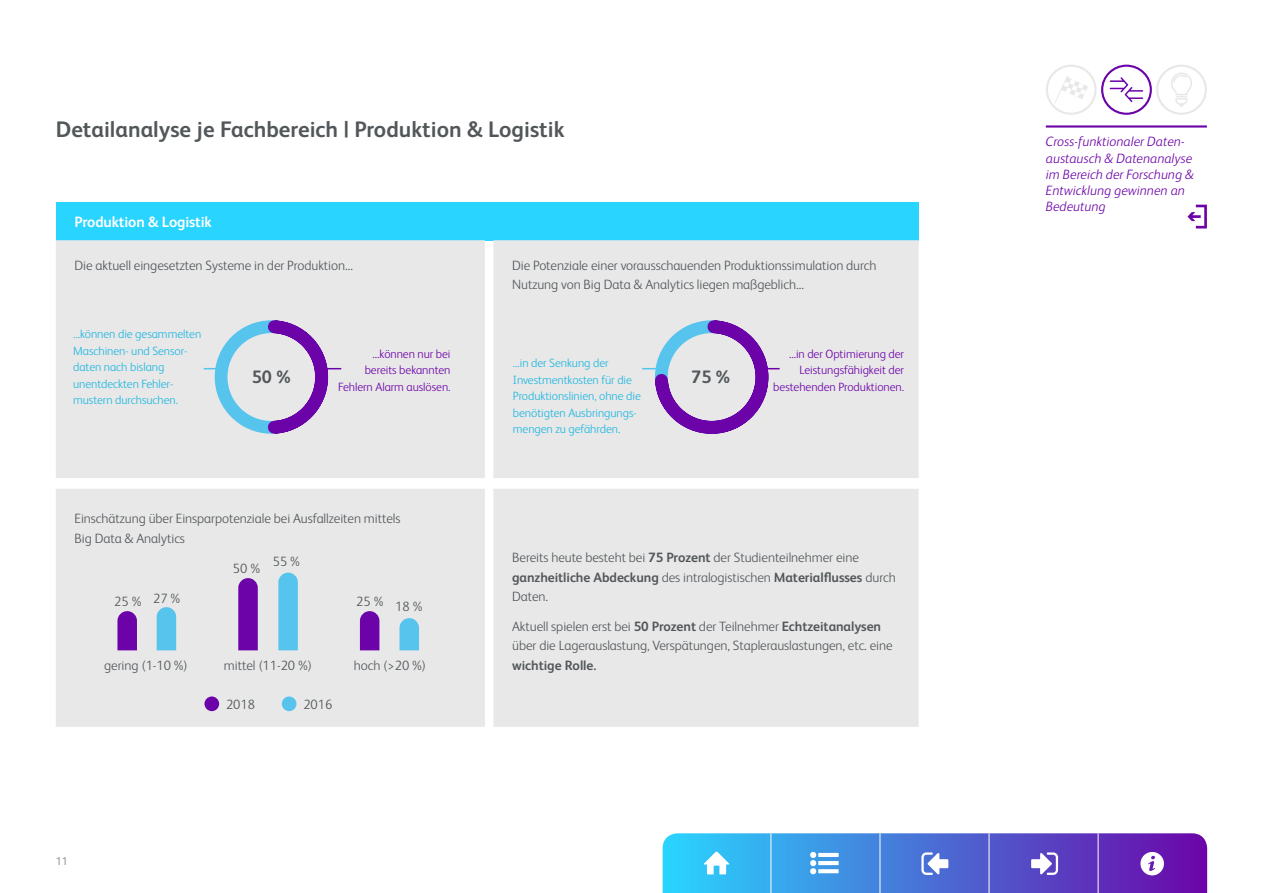
<style>
.page{position:relative;width:1263px;height:893px;background:#fff}
.page>*{position:absolute;margin:0;border:0;box-sizing:border-box;transform-origin:0 0}
.t1{font:700 22.5px "FS Albert Pro";color:#52575a}
.t2{font:700 18px "FS Albert Pro";color:#52575a}
.t3{font:700 15px "FS Albert Pro";letter-spacing:-.01em;color:#fff}
.t4{font:300 13.5px/19.5px "FS Albert Pro";letter-spacing:-.005em;color:#52575a}
.t5{font:italic 300 13.5px/16.2px "FS Albert Pro";color:#6c03a8}
.t6{font:700 13.5px "FS Albert Pro";letter-spacing:-.005em;color:#52575a}
.t7{font:300 12px/16.5px "FS Albert Pro";letter-spacing:-.005em;color:#1fb7e1}
.t8{font:300 12px/16.5px "FS Albert Pro";letter-spacing:-.005em;color:#6c03a8;text-align:right}
.t9{font:300 11.25px "FS Albert Pro";color:#777}
.s1{font-weight:700}
</style>
<div class="page">
<div style="left:56px;top:202px;width:863px;height:38px;background:#29d5ff"></div>
<div style="left:56px;top:240px;width:863px;height:238px;background:#e8e8e8"></div>
<div style="left:56px;top:489px;width:863px;height:238px;background:#e8e8e8"></div>
<div style="left:215px;top:320px;width:113px;height:114px;border:13px solid #57c4ed;border-radius:50%"></div>
<svg style="left:204px;top:368px;width:20px;height:1px"></svg>
<svg style="left:642px;top:313px;width:138px;height:127px;background:#c9bbdc"></svg>
<svg style="left:261px;top:313px;width:80px;height:128px;background:#cab6da"></svg>
<svg style="left:117px;top:611px;width:20px;height:39px"></svg>
<svg style="left:360px;top:611px;width:19px;height:39px"></svg>
<svg style="left:399px;top:618px;width:20px;height:32px"></svg>
<svg style="left:157px;top:607px;width:19px;height:43px"></svg>
<svg style="left:238px;top:578px;width:20px;height:72px"></svg>
<svg style="left:278px;top:573px;width:20px;height:77px;background:#5dc5ec"></svg>
<div style="left:204px;top:696px;width:15px;height:15px;background:#6c03a8;border-radius:50%"></div>
<div style="left:282px;top:696px;width:14px;height:15px;background:#57c4ed;border-radius:50%"></div>
<div style="left:1046px;top:65px;width:50px;height:50px;border:2px solid #e8e8e8;border-radius:50%"></div>
<div style="left:1156px;top:65px;width:51px;height:50px;border:2px solid #e8e8e8;border-radius:50%"></div>
<div style="left:1101px;top:65px;width:51px;height:50px;border:2px solid #6c03a8;border-radius:50%"></div>
<hr style="left:1046px;top:125px;width:161px;height:3px;background:#6c03a8">
<svg style="left:1055px;top:76px;width:33px;height:27px"></svg>
<svg style="left:1110px;top:77px;width:33px;height:25px"></svg>
<svg style="left:1171px;top:72px;width:21px;height:35px"></svg>
<svg style="left:1187px;top:205px;width:20px;height:23px"></svg>
<svg style="left:662px;top:833px;width:545px;height:60px;background:#5677d6"></svg>
<h1 class="t1" style="left:56px;top:113px;width:510px">Detailanalyse je Fachbereich | Produktion &amp; Logistik</h1>
<p class="t3" style="left:75px;top:211px;width:139px">Produktion &amp; Logistik</p>
<p class="t4" style="left:75px;top:255px;width:280px">Die aktuell eingesetzten Systeme in der Produktion…</p>
<p class="t4" style="left:512px;top:255px;width:366px">Die Potenziale einer vorausschauenden Produktionssimulation durch<br>Nutzung von Big Data &amp; Analytics liegen maßgeblich…</p>
<p class="t7" style="left:73px;top:325px;width:130px">…können die gesammelten<br>Maschinen- und Sensor&shy;daten nach bislang unentdeckten Fehler&shy;mustern durchsuchen.</p>
<p class="t8" style="left:338px;top:345px;width:114px">…können nur bei bereits bekannten<br>Fehlern Alarm auslösen.</p>
<p class="t7" style="left:513px;top:354px;width:130px">…in der Senkung der<br>Investmentkosten für die<br>Produktionslinien, ohne die benötigten Ausbringungs&shy;mengen zu gefährden.</p>
<h2 class="t2" style="left:252px;top:364px;width:40px">50 %</h2>
<h2 class="t2" style="left:691px;top:364px;width:40px">75 %</h2>
<p class="t4" style="left:75px;top:508px;width:327px">Einschätzung über Einsparpotenziale bei Ausfallzeiten mittels<br>Big Data &amp; Analytics</p>
<p class="t8" style="left:773px;top:345px;width:132px">…in der Optimierung der<br>Leistungsfähigkeit der bestehenden Produktionen.</p>
<p class="t4" style="left:114px;top:589px;width:68px">25 % 27 %</p>
<p class="t4" style="left:233px;top:558px;width:29px">50 %</p>
<p class="t4" style="left:273px;top:550px;width:29px">55 %</p>
<p class="t4" style="left:356px;top:593px;width:68px">25 % 18 %</p>
<p class="t4" style="left:104px;top:654px;width:85px">gering (1-10 %)</p>
<p class="t4" style="left:224px;top:654px;width:90px">mittel (11-20 %)</p>
<p class="t4" style="left:354px;top:654px;width:74px">hoch (&gt;20 %)</p>
<p class="t4" style="left:226px;top:693px;width:30px">2018</p>
<p class="t4" style="left:303px;top:693px;width:30px">2016</p>
<p class="t9" style="left:56px;top:853px;width:14px">11</p>
<p class="t4" style="left:512px;top:547px;width:385px">Bereits heute besteht bei <span class="s1">75 Prozent</span> der Studienteilnehmer eine <span class="s1">ganzheitliche Abdeckung</span> des intralogistischen <span class="s1">Materialflusses</span> durch<br>Daten.</p>
<p class="t4" style="left:512px;top:615px;width:382px">Aktuell spielen erst bei <span class="s1">50 Prozent</span> der Teilnehmer <span class="s1">Echtzeitanalysen </span>über die Lagerauslastung, Verspätungen, Staplerauslastungen, etc. eine</p>
<p class="t6" style="left:512px;top:655px;width:86px">wichtige Rolle.</p>
<p class="t5" style="left:1046px;top:133px;width:150px">Cross-funktionaler Daten&shy;austausch &amp; Datenanalyse im Bereich der Forschung &amp;<br>Entwicklung gewinnen an<br>Bedeutung</p>
</div>
